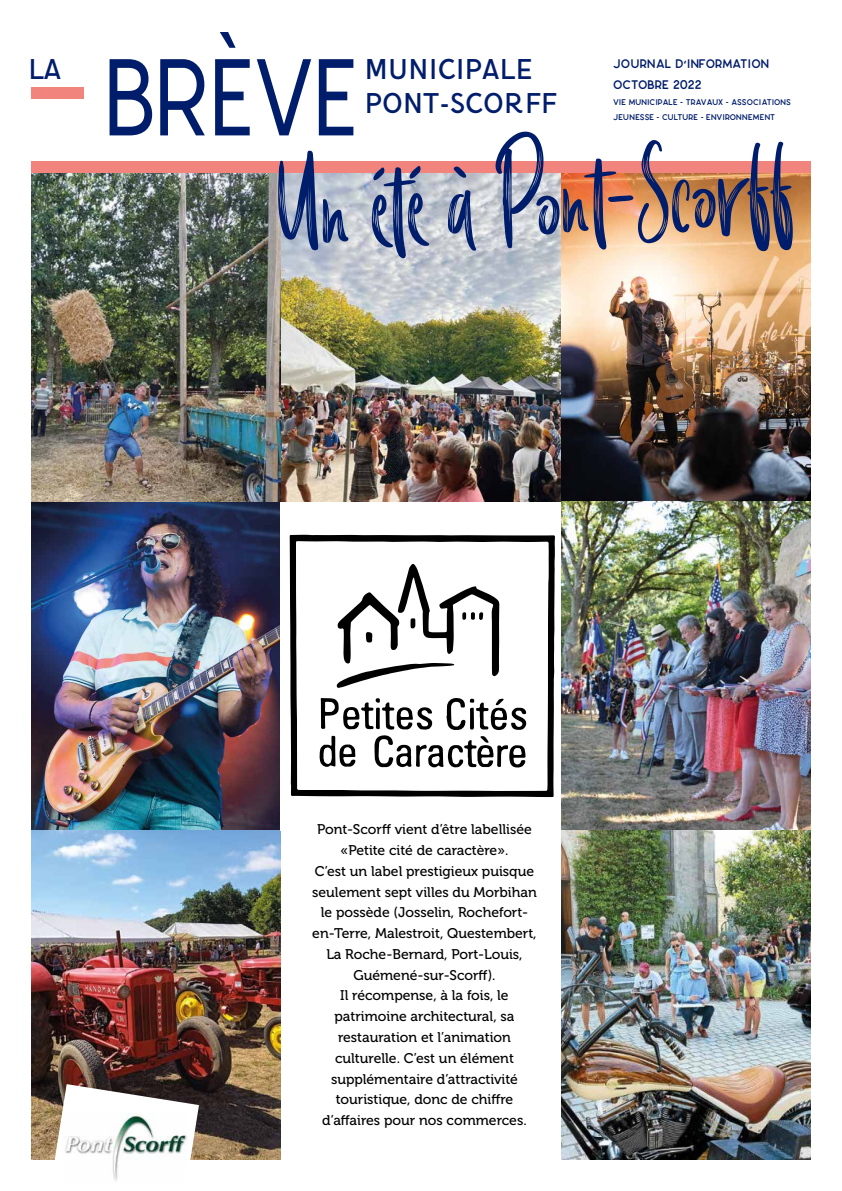
<style>
.page{position:relative;width:842px;height:1191px;background:#fff}
.page>*{position:absolute;margin:0;border:0;box-sizing:border-box;transform-origin:0 0}
.t1{font:107.3px "Pangram";letter-spacing:-.045em;color:#001d6c;scale:.85 1}
.t2{font:105.2px "Amsterdam";color:#001d6c;scale:.85 1}
.t3{font:27.7px/34.1px "Ferpal";color:#001d6c}
.t4{font:14px/20.8px "Museo 500";color:#000;text-align:center}
.t5{font:12.5px/20.8px "CAROSE Bold";color:#001d6c}
.t6{font:8.3px/14.5px "CAROSE Bold";color:#001d6c}
</style>
<div class="page">
<div style="left:31px;top:88px;width:52px;height:11px;background:#f1847d"></div>
<img style="left:281px;top:173px;width:280px;height:329px">
<img style="left:31px;top:502px;width:249px;height:329px">
<img style="left:31px;top:831px;width:250px;height:328px">
<img style="left:31px;top:173px;width:250px;height:329px">
<svg style="left:290px;top:535px;width:265px;height:262px;background:#171717"></svg>
<svg style="left:296px;top:541px;width:252px;height:250px"></svg>
<svg style="left:337px;top:563px;width:162px;height:125px"></svg>
<svg style="left:319px;top:698px;width:208px;height:71px"></svg>
<img style="left:561px;top:173px;width:250px;height:329px">
<img style="left:561px;top:502px;width:250px;height:329px">
<img style="left:561px;top:831px;width:250px;height:328px">
<svg style="left:50px;top:1084px;width:149px;height:76px"></svg>
<img style="left:63px;top:1113px;width:125px;height:69px">
<div style="left:31px;top:161px;width:780px;height:11px;background:#f1847d"></div>
<h1 class="t1" style="left:102px;top:28px;width:303px">BRÈVE</h1>
<h3 class="t3" style="left:364px;top:52px;width:194px">MUNICIPALE<br>PONT-SCORFF</h3>
<h3 class="t3" style="left:28px;top:52px;width:35px">LA</h3>
<p class="t5" style="left:613px;top:52px;width:157px">JOURNAL D’INFORMATION<br>OCTOBRE 2022</p>
<p class="t6" style="left:613px;top:94px;width:179px">VIE MUNICIPALE - TRAVAUX - ASSOCIATIONS<br>JEUNESSE - CULTURE - ENVIRONNEMENT</p>
<h2 class="t2" style="left:277px;top:151px;width:607px;rotate:-2deg">Un été à Pont-Scorff</h2>
<p class="t4" style="left:312px;top:819px;width:226px">Pont-Scorff vient d’être labellisée «Petite cité de caractère».<br>C’est un label prestigieux puisque seulement sept villes du Morbihan le possède (Josselin, Rochefort&shy;en-Terre, Malestroit, Questembert,<br>La Roche-Bernard, Port-Louis,<br>Guémené-sur-Scorff).<br>Il récompense, à la fois, le patrimoine architectural, sa restauration et l’animation culturelle. C’est un élément supplémentaire d’attractivité touristique, donc de chiffre d’affaires pour nos commerces.</p>
</div>
